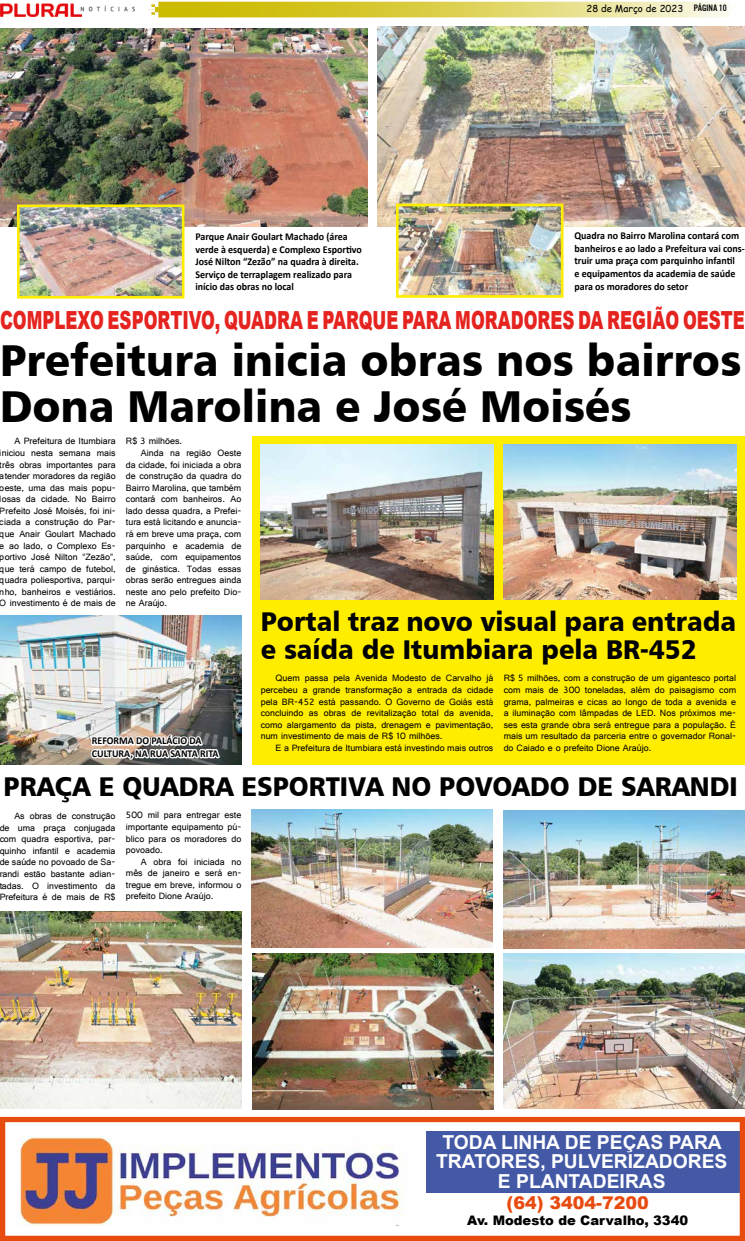
<style>
.page{position:relative;width:745px;height:1241px;background:#fff}
.page>*{position:absolute;margin:0;border:0;box-sizing:border-box;transform-origin:0 0}
.t1{font:44.62px/46.4px "Humanist 777 BT Black B";color:#000;scale:.95 1}
.t2{font:27.12px/28.9px "Humanist 777 BT Black B";color:#000;scale:.95 1}
.t3{font:900 24.94px "Arial";color:#e5231f;scale:.67 1}
.t4{font:700 19.25px/19.2px "Arial";color:#fff;text-align:center}
.t5{font:900 17.5px "Arial";color:#e84b0f}
.t6{font:900 13.12px "Arial";color:#000}
.t7{font:700 10.5px/12.6px "Calibri";color:#000;scale:.95 1}
.t8{font:9.62px/11.5px "Gautami";color:#000;text-align:justify}
.t9{font:9.62px "Comic Sans MS";color:#000}
.s1{font-family:"U.S.101"}
</style>
<div class="page">
<svg style="left:148px;top:2px;width:582px;height:15px;background:#ded35d"></svg>
<img style="left:0;top:3px;width:135px;height:14px">
<div style="left:425px;top:1130px;width:314px;height:62px;background:#4359a5"></div>
<div style="left:0;top:1116px;width:744px;height:124px;border:5px solid #e84b0f"></div>
<img style="left:20px;top:1135px;width:384px;height:90px">
<img style="left:0;top:29px;width:367px;height:197px">
<img style="left:377px;top:27px;width:367px;height:199px">
<img style="left:21px;top:208px;width:159px;height:86px">
<div style="left:17px;top:204px;width:167px;height:94px;border:3px solid #ffed00"></div>
<svg style="left:192px;top:217px;width:172px;height:10px;background:#b59585"></svg>
<svg style="left:571px;top:217px;width:173px;height:10px;background:#c7c0b4"></svg>
<img style="left:400px;top:207px;width:159px;height:87px">
<div style="left:396px;top:203px;width:167px;height:95px;border:3px solid #ffed00"></div>
<div style="left:252px;top:436px;width:492px;height:328px;background:#ffed00"></div>
<img style="left:503px;top:445px;width:232px;height:154px">
<img style="left:260px;top:445px;width:233px;height:154px">
<img style="left:0;top:616px;width:241px;height:148px">
<img style="left:89px;top:721px;width:132px;height:44px">
<img style="left:0;top:911px;width:241px;height:197px">
<img style="left:252px;top:953px;width:241px;height:155px">
<img style="left:503px;top:953px;width:241px;height:155px">
<img style="left:503px;top:810px;width:241px;height:137px">
<img style="left:252px;top:809px;width:240px;height:138px">
<p class="t9" style="left:586px;top:2px;width:142px">28 de Março de 2023 <span class="s1">PÁGINa 10</span></p>
<p class="t7" style="left:195px;top:230px;width:177px">Parque Anair Goulart Machado (área verde à esquerda) e Complexo Esportivo José Nilton “Zezão” na quadra à direita.<br>Serviço de terraplagem realizado para início das obras no local</p>
<p class="t7" style="left:574px;top:229px;width:181px">Quadra no Bairro Marolina contará com banheiros e ao lado a Prefeitura vai cons&shy;truir uma praça com parquinho infantil<br>e equipamentos da academia de saúde para os moradores do setor</p>
<h3 class="t3" style="left:0;top:302px;width:1112px">COMPLEXO ESPORTIVO, QUADRA E PARQUE PARA MORADORES DA REGIÃO OESTE</h3>
<h1 class="t1" style="left:0;top:336px;width:781px">Prefeitura inicia obras nos bairros<br>Dona Marolina e José Moisés</h1>
<p class="t8" style="left:0;top:435px;width:117px;text-indent:15px">A Prefeitura de Itumbiara iniciou nesta semana mais três obras importantes para atender moradores da região oeste, uma das mais popu&shy;losas da cidade. No Bairro Prefeito José Moisés, foi ini&shy;ciada a construção do Par&shy;que Anair Goulart Machado e ao lado, o Complexo Es&shy;portivo José Nilton “Zezão”, que terá campo de futebol, quadra poliesportiva, parqui&shy;nho, banheiros e vestiários.<br>O investimento é de mais de</p>
<p class="t8" style="left:126px;top:435px;width:58px">R$ 3 milhões.</p>
<p class="t8" style="left:141px;top:447px;width:102px">Ainda na região Oeste</p>
<p class="t8" style="left:126px;top:458px;width:117px">da cidade, foi iniciada a obra</p>
<p class="t8" style="left:126px;top:470px;width:117px">de construção da quadra do</p>
<p class="t8" style="left:126px;top:481px;width:117px">Bairro Marolina, que também</p>
<p class="t8" style="left:126px;top:493px;width:117px">contará com banheiros. Ao</p>
<p class="t8" style="left:126px;top:504px;width:117px">lado dessa quadra, a Prefei-</p>
<p class="t8" style="left:126px;top:516px;width:117px">tura está licitando e anuncia-</p>
<p class="t8" style="left:126px;top:527px;width:117px">rá em breve uma praça, com</p>
<p class="t8" style="left:126px;top:539px;width:117px">parquinho e academia de</p>
<p class="t8" style="left:126px;top:551px;width:117px">saúde, com equipamentos</p>
<p class="t8" style="left:126px;top:562px;width:117px">de ginástica. Todas essas</p>
<p class="t8" style="left:126px;top:574px;width:117px">obras serão entregues ainda</p>
<p class="t8" style="left:126px;top:585px;width:117px">neste ano pelo prefeito Dio-</p>
<p class="t8" style="left:126px;top:597px;width:43px">ne Araújo.</p>
<h2 class="t2" style="left:260px;top:605px;width:501px">Portal traz novo visual para entrada e saída de Itumbiara pela BR-452</h2>
<p class="t8" style="left:260px;top:672px;width:234px;text-indent:15px">Quem passa pela Avenida Modesto de Carvalho já percebeu a grande transformação a entrada da cidade pela BR-452 está passando. O Governo de Goiás está concluindo as obras de revitalização total da avenida, como alargamento da pista, drenagem e pavimentação, num investimento de mais de R$ 10 milhões.</p>
<p class="t8" style="left:275px;top:741px;width:219px">E a Prefeitura de Itumbiara está investindo mais outros</p>
<p class="t8" style="left:503px;top:672px;width:234px">R$ 5 milhões, com a construção de um gigantesco portal com mais de 300 toneladas, além do paisagismo com grama, palmeiras e cicas ao longo de toda a avenida e a iluminação com lâmpadas de LED. Nos próximos me&shy;ses esta grande obra será entregue para a população. É mais um resultado da parceria entre o governador Ronal&shy;do Caiado e o prefeito Dione Araújo.</p>
<p class="t7" style="left:92px;top:734px;width:135px">REFORMA DO PALÁCIO DA<br>CULTURA, NA RUA SANTA RITA</p>
<h2 class="t2" style="left:4px;top:770px;width:773px">PRAÇA E QUADRA ESPORTIVA NO POVOADO DE SARANDI</h2>
<p class="t8" style="left:-1px;top:810px;width:117px;text-indent:15px">As obras de construção de uma praça conjugada com quadra esportiva, par&shy;quinho infantil e academia de saúde no povoado de Sa&shy;randi estão bastante adian&shy;tadas. O investimento da Prefeitura é de mais de R$</p>
<p class="t8" style="left:126px;top:809px;width:117px">500 mil para entregar este importante equipamento pú&shy;blico para os moradores do povoado.</p>
<p class="t8" style="left:126px;top:855px;width:117px;text-indent:15px">A obra foi iniciada no mês de janeiro e será en&shy;tregue em breve, informou o prefeito Dione Araújo.</p>
<h3 class="t4" style="left:436px;top:1132px;width:292px">TODA LINHA DE PEÇAS PARA<br>TRATORES, PULVERIZADORES<br>E PLANTADEIRAS</h3>
<h3 class="t5" style="left:506px;top:1189px;width:143px">(64) 3404-7200</h3>
<h3 class="t6" style="left:467px;top:1210px;width:222px">Av. Modesto de Carvalho, 3340</h3>
</div>
